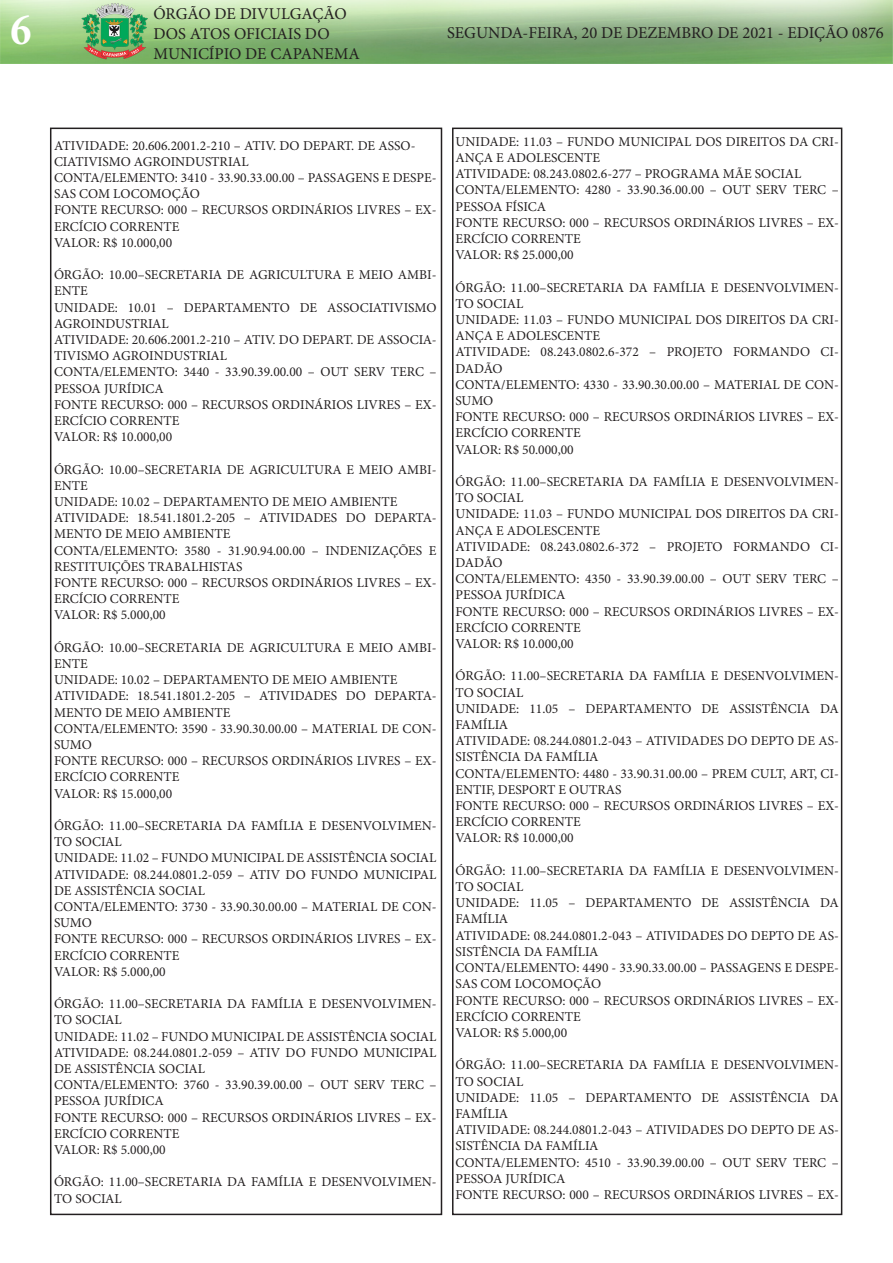
<style>
.page{position:relative;width:893px;height:1263px;background:#fff}
.page>*{position:absolute;margin:0;border:0;box-sizing:border-box;transform-origin:0 0}
.t1{font:700 condensed 45px "Minion Pro";color:#fff}
.t2{font:16.5px/19.8px "Minion Pro";color:#231f20}
.t3{font:13.5px/16.2px "Minion Pro";color:#231f20}
</style>
<div class="page">
<div style="left:50px;top:128px;width:392px;height:1087px;border:2px solid #231f20"></div>
<img style="left:0;top:0;width:893px;height:64px">
<div style="left:452px;top:128px;width:390px;height:1087px;border:2px solid #231f20"></div>
<h1 class="t1" style="left:11px;top:-1px;width:22px">6</h1>
<p class="t2" style="left:153px;top:4px;width:208px">ÓRGÃO DE DIVULGAÇÃO<br>DOS ATOS OFICIAIS DO<br>MUNICÍPIO DE CAPANEMA</p>
<p class="t2" style="left:447px;top:23px;width:438px">SEGUNDA-FEIRA, 20 DE DEZEMBRO DE 2021 - EDIÇÃO 0876</p>
<p class="t3" style="left:54px;top:137px;width:363px">ATIVIDADE: 20.606.2001.2-210 – ATIV. DO DEPART. DE ASSO-<br>CIATIVISMO AGROINDUSTRIAL</p>
<p class="t3" style="left:54px;top:170px;width:384px">CONTA/ELEMENTO: 3410 - 33.90.33.00.00 – PASSAGENS E DESPE-<br>SAS COM LOCOMOÇÃO</p>
<p class="t3" style="left:54px;top:202px;width:384px">FONTE RECURSO: 000 – RECURSOS ORDINÁRIOS LIVRES – EX-<br>ERCÍCIO CORRENTE</p>
<p class="t3" style="left:54px;top:234px;width:120px">VALOR: R$ 10.000,00</p>
<p class="t3" style="left:54px;top:267px;width:384px">ÓRGÃO: 10.00–SECRETARIA DE AGRICULTURA E MEIO AMBI-<br>ENTE</p>
<p class="t3" style="left:54px;top:299px;width:384px">UNIDADE: 10.01 – DEPARTAMENTO DE ASSOCIATIVISMO<br>AGROINDUSTRIAL</p>
<p class="t3" style="left:54px;top:332px;width:384px">ATIVIDADE: 20.606.2001.2-210 – ATIV. DO DEPART. DE ASSOCIA-<br>TIVISMO AGROINDUSTRIAL</p>
<p class="t3" style="left:54px;top:364px;width:384px">CONTA/ELEMENTO: 3440 - 33.90.39.00.00 – OUT SERV TERC –<br>PESSOA JURÍDICA</p>
<p class="t3" style="left:54px;top:396px;width:384px">FONTE RECURSO: 000 – RECURSOS ORDINÁRIOS LIVRES – EX-<br>ERCÍCIO CORRENTE</p>
<p class="t3" style="left:54px;top:429px;width:120px">VALOR: R$ 10.000,00</p>
<p class="t3" style="left:54px;top:461px;width:384px">ÓRGÃO: 10.00–SECRETARIA DE AGRICULTURA E MEIO AMBI-<br>ENTE</p>
<p class="t3" style="left:54px;top:494px;width:345px">UNIDADE: 10.02 – DEPARTAMENTO DE MEIO AMBIENTE</p>
<p class="t3" style="left:54px;top:510px;width:384px">ATIVIDADE: 18.541.1801.2-205 – ATIVIDADES DO DEPARTA-<br>MENTO DE MEIO AMBIENTE</p>
<p class="t3" style="left:54px;top:542px;width:384px">CONTA/ELEMENTO: 3580 - 31.90.94.00.00 – INDENIZAÇÕES E<br>RESTITUIÇÕES TRABALHISTAS</p>
<p class="t3" style="left:54px;top:575px;width:384px">FONTE RECURSO: 000 – RECURSOS ORDINÁRIOS LIVRES – EX-<br>ERCÍCIO CORRENTE</p>
<p class="t3" style="left:54px;top:607px;width:113px">VALOR: R$ 5.000,00</p>
<p class="t3" style="left:54px;top:639px;width:384px">ÓRGÃO: 10.00–SECRETARIA DE AGRICULTURA E MEIO AMBI-<br>ENTE</p>
<p class="t3" style="left:54px;top:672px;width:345px">UNIDADE: 10.02 – DEPARTAMENTO DE MEIO AMBIENTE</p>
<p class="t3" style="left:54px;top:688px;width:384px">ATIVIDADE: 18.541.1801.2-205 – ATIVIDADES DO DEPARTA-<br>MENTO DE MEIO AMBIENTE</p>
<p class="t3" style="left:54px;top:720px;width:384px">CONTA/ELEMENTO: 3590 - 33.90.30.00.00 – MATERIAL DE CON-<br>SUMO</p>
<p class="t3" style="left:54px;top:753px;width:384px">FONTE RECURSO: 000 – RECURSOS ORDINÁRIOS LIVRES – EX-<br>ERCÍCIO CORRENTE</p>
<p class="t3" style="left:54px;top:785px;width:120px">VALOR: R$ 15.000,00</p>
<p class="t3" style="left:54px;top:818px;width:384px">ÓRGÃO: 11.00–SECRETARIA DA FAMÍLIA E DESENVOLVIMEN-<br>TO SOCIAL</p>
<p class="t3" style="left:54px;top:850px;width:384px">UNIDADE: 11.02 – FUNDO MUNICIPAL DE ASSISTÊNCIA SOCIAL</p>
<p class="t3" style="left:54px;top:866px;width:384px">ATIVIDADE: 08.244.0801.2-059 – ATIV DO FUNDO MUNICIPAL<br>DE ASSISTÊNCIA SOCIAL</p>
<p class="t3" style="left:54px;top:899px;width:384px">CONTA/ELEMENTO: 3730 - 33.90.30.00.00 – MATERIAL DE CON-<br>SUMO</p>
<p class="t3" style="left:54px;top:931px;width:384px">FONTE RECURSO: 000 – RECURSOS ORDINÁRIOS LIVRES – EX-<br>ERCÍCIO CORRENTE</p>
<p class="t3" style="left:54px;top:963px;width:113px">VALOR: R$ 5.000,00</p>
<p class="t3" style="left:54px;top:996px;width:384px">ÓRGÃO: 11.00–SECRETARIA DA FAMÍLIA E DESENVOLVIMEN-<br>TO SOCIAL</p>
<p class="t3" style="left:54px;top:1028px;width:384px">UNIDADE: 11.02 – FUNDO MUNICIPAL DE ASSISTÊNCIA SOCIAL</p>
<p class="t3" style="left:54px;top:1044px;width:384px">ATIVIDADE: 08.244.0801.2-059 – ATIV DO FUNDO MUNICIPAL<br>DE ASSISTÊNCIA SOCIAL</p>
<p class="t3" style="left:54px;top:1077px;width:384px">CONTA/ELEMENTO: 3760 - 33.90.39.00.00 – OUT SERV TERC –<br>PESSOA JURÍDICA</p>
<p class="t3" style="left:54px;top:1109px;width:384px">FONTE RECURSO: 000 – RECURSOS ORDINÁRIOS LIVRES – EX-<br>ERCÍCIO CORRENTE</p>
<p class="t3" style="left:54px;top:1142px;width:113px">VALOR: R$ 5.000,00</p>
<p class="t3" style="left:54px;top:1174px;width:384px">ÓRGÃO: 11.00–SECRETARIA DA FAMÍLIA E DESENVOLVIMEN-<br>TO SOCIAL</p>
<p class="t3" style="left:455px;top:133px;width:385px">UNIDADE: 11.03 – FUNDO MUNICIPAL DOS DIREITOS DA CRI-<br>ANÇA E ADOLESCENTE</p>
<p class="t3" style="left:455px;top:166px;width:347px">ATIVIDADE: 08.243.0802.6-277 – PROGRAMA MÃE SOCIAL</p>
<p class="t3" style="left:455px;top:182px;width:385px">CONTA/ELEMENTO: 4280 - 33.90.36.00.00 – OUT SERV TERC –<br>PESSOA FÍSICA</p>
<p class="t3" style="left:455px;top:214px;width:385px">FONTE RECURSO: 000 – RECURSOS ORDINÁRIOS LIVRES – EX-<br>ERCÍCIO CORRENTE</p>
<p class="t3" style="left:455px;top:247px;width:120px">VALOR: R$ 25.000,00</p>
<p class="t3" style="left:455px;top:279px;width:385px">ÓRGÃO: 11.00–SECRETARIA DA FAMÍLIA E DESENVOLVIMEN-<br>TO SOCIAL</p>
<p class="t3" style="left:455px;top:312px;width:385px">UNIDADE: 11.03 – FUNDO MUNICIPAL DOS DIREITOS DA CRI-<br>ANÇA E ADOLESCENTE</p>
<p class="t3" style="left:455px;top:344px;width:385px">ATIVIDADE: 08.243.0802.6-372 – PROJETO FORMANDO CI-<br>DADÃO</p>
<p class="t3" style="left:455px;top:376px;width:385px">CONTA/ELEMENTO: 4330 - 33.90.30.00.00 – MATERIAL DE CON-<br>SUMO</p>
<p class="t3" style="left:455px;top:409px;width:385px">FONTE RECURSO: 000 – RECURSOS ORDINÁRIOS LIVRES – EX-<br>ERCÍCIO CORRENTE</p>
<p class="t3" style="left:455px;top:441px;width:120px">VALOR: R$ 50.000,00</p>
<p class="t3" style="left:455px;top:474px;width:385px">ÓRGÃO: 11.00–SECRETARIA DA FAMÍLIA E DESENVOLVIMEN-<br>TO SOCIAL</p>
<p class="t3" style="left:455px;top:506px;width:385px">UNIDADE: 11.03 – FUNDO MUNICIPAL DOS DIREITOS DA CRI-<br>ANÇA E ADOLESCENTE</p>
<p class="t3" style="left:455px;top:538px;width:385px">ATIVIDADE: 08.243.0802.6-372 – PROJETO FORMANDO CI-<br>DADÃO</p>
<p class="t3" style="left:455px;top:571px;width:385px">CONTA/ELEMENTO: 4350 - 33.90.39.00.00 – OUT SERV TERC –<br>PESSOA JURÍDICA</p>
<p class="t3" style="left:455px;top:603px;width:385px">FONTE RECURSO: 000 – RECURSOS ORDINÁRIOS LIVRES – EX-<br>ERCÍCIO CORRENTE</p>
<p class="t3" style="left:455px;top:636px;width:120px">VALOR: R$ 10.000,00</p>
<p class="t3" style="left:455px;top:668px;width:385px">ÓRGÃO: 11.00–SECRETARIA DA FAMÍLIA E DESENVOLVIMEN-<br>TO SOCIAL</p>
<p class="t3" style="left:455px;top:700px;width:385px">UNIDADE: 11.05 – DEPARTAMENTO DE ASSISTÊNCIA DA<br>FAMÍLIA</p>
<p class="t3" style="left:455px;top:733px;width:385px">ATIVIDADE: 08.244.0801.2-043 – ATIVIDADES DO DEPTO DE AS-<br>SISTÊNCIA DA FAMÍLIA</p>
<p class="t3" style="left:455px;top:765px;width:385px">CONTA/ELEMENTO: 4480 - 33.90.31.00.00 – PREM CULT, ART, CI-<br>ENTIF, DESPORT E OUTRAS</p>
<p class="t3" style="left:455px;top:798px;width:385px">FONTE RECURSO: 000 – RECURSOS ORDINÁRIOS LIVRES – EX-<br>ERCÍCIO CORRENTE</p>
<p class="t3" style="left:455px;top:830px;width:120px">VALOR: R$ 10.000,00</p>
<p class="t3" style="left:455px;top:862px;width:385px">ÓRGÃO: 11.00–SECRETARIA DA FAMÍLIA E DESENVOLVIMEN-<br>TO SOCIAL</p>
<p class="t3" style="left:455px;top:895px;width:385px">UNIDADE: 11.05 – DEPARTAMENTO DE ASSISTÊNCIA DA<br>FAMÍLIA</p>
<p class="t3" style="left:455px;top:927px;width:385px">ATIVIDADE: 08.244.0801.2-043 – ATIVIDADES DO DEPTO DE AS-<br>SISTÊNCIA DA FAMÍLIA</p>
<p class="t3" style="left:455px;top:960px;width:385px">CONTA/ELEMENTO: 4490 - 33.90.33.00.00 – PASSAGENS E DESPE-<br>SAS COM LOCOMOÇÃO</p>
<p class="t3" style="left:455px;top:992px;width:385px">FONTE RECURSO: 000 – RECURSOS ORDINÁRIOS LIVRES – EX-<br>ERCÍCIO CORRENTE</p>
<p class="t3" style="left:455px;top:1024px;width:113px">VALOR: R$ 5.000,00</p>
<p class="t3" style="left:455px;top:1057px;width:385px">ÓRGÃO: 11.00–SECRETARIA DA FAMÍLIA E DESENVOLVIMEN-<br>TO SOCIAL</p>
<p class="t3" style="left:455px;top:1089px;width:385px">UNIDADE: 11.05 – DEPARTAMENTO DE ASSISTÊNCIA DA<br>FAMÍLIA</p>
<p class="t3" style="left:455px;top:1122px;width:385px">ATIVIDADE: 08.244.0801.2-043 – ATIVIDADES DO DEPTO DE AS-<br>SISTÊNCIA DA FAMÍLIA</p>
<p class="t3" style="left:455px;top:1154px;width:385px">CONTA/ELEMENTO: 4510 - 33.90.39.00.00 – OUT SERV TERC –<br>PESSOA JURÍDICA</p>
<p class="t3" style="left:455px;top:1186px;width:385px">FONTE RECURSO: 000 – RECURSOS ORDINÁRIOS LIVRES – EX-</p>
</div>
